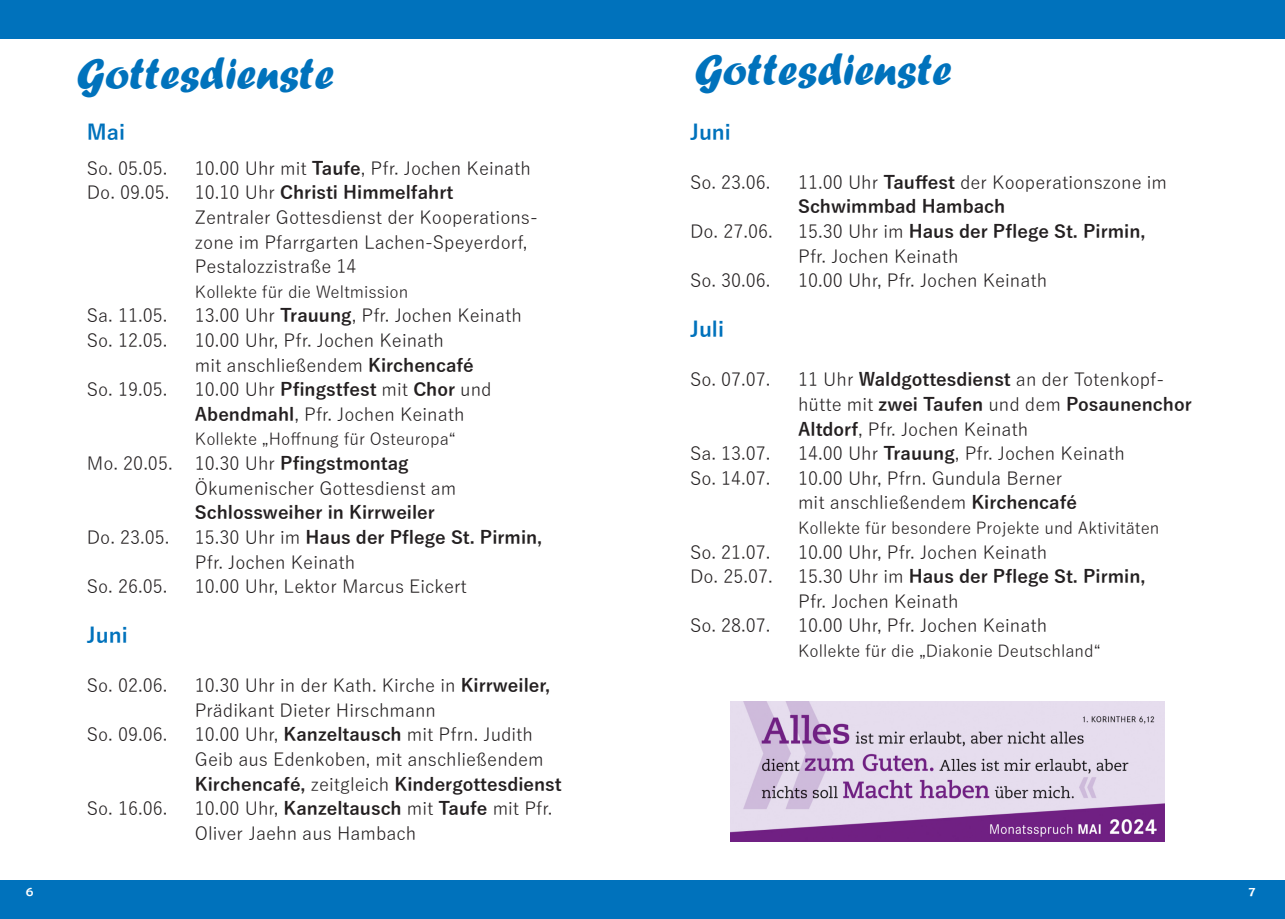
<style>
.page{position:relative;width:1285px;height:919px;background:#fff}
.page>*{position:absolute;margin:0;border:0;box-sizing:border-box;transform-origin:0 0}
.t1{font:45px "Forte";color:#0072bc}
.t2{font:700 21px "Yu Gothic";color:#0072bc}
.t3{font:18px/24.6px "Yu Gothic";color:#231f20}
.t4{font:700 18px "Yu Gothic";color:#231f20}
.t5{font:16.5px "Yu Gothic";color:#231f20}
.t6{font:13.5px "Berlin Sans FB";color:#fff;scale:1.11 1}
.s1{font-weight:700}
</style>
<div class="page">
<div style="left:0;top:880px;width:1284px;height:38px;background:#0072bc"></div>
<div style="left:0;top:0;width:1284px;height:39px;background:#0072bc"></div>
<img style="left:730px;top:702px;width:434px;height:139px">
<h1 class="t1" style="left:77px;top:59px;width:258px">Gottesdienste</h1>
<p class="t2" style="left:87px;top:121px;width:40px">Mai</p>
<p class="t3" style="left:87px;top:155px;width:82px">So. 05.05.</p>
<p class="t3" style="left:195px;top:155px;width:337px">10.00 Uhr mit <span class="s1">Taufe</span>, Pfr. Jochen Keinath</p>
<p class="t3" style="left:87px;top:180px;width:84px">Do. 09.05.</p>
<p class="t3" style="left:195px;top:180px;width:344px">10.10 Uhr <span class="s1">Christi Himmelfahrt<br></span>Zentraler Gottesdienst der Kooperations&shy;zone im Pfarrgarten Lachen-Speyerdorf, Pestalozzistraße 14</p>
<p class="t5" style="left:195px;top:283px;width:215px">Kollekte für die Weltmission</p>
<p class="t3" style="left:87px;top:303px;width:82px">Sa. 11.05.</p>
<p class="t3" style="left:195px;top:303px;width:328px">13.00 Uhr <span class="s1">Trauung</span>, Pfr. Jochen Keinath</p>
<p class="t3" style="left:87px;top:328px;width:82px">So. 12.05.</p>
<p class="t3" style="left:195px;top:328px;width:280px">10.00 Uhr, Pfr. Jochen Keinath mit anschließendem <span class="s1">Kirchencafé</span></p>
<p class="t3" style="left:87px;top:377px;width:82px">So. 19.05.</p>
<p class="t3" style="left:195px;top:377px;width:298px">10.00 Uhr <span class="s1">Pfingstfest</span> mit <span class="s1">Chor</span> und<br><span class="s1">Abendmahl</span>, Pfr. Jochen Keinath</p>
<p class="t5" style="left:195px;top:431px;width:262px">Kollekte „Hoffnung für Osteuropa“</p>
<p class="t3" style="left:195px;top:451px;width:263px;text-indent:-108px">Mo. 20.05. 10.30 Uhr <span class="s1">Pfingstmontag<br></span>Ökumenischer Gottesdienst am</p>
<p class="t4" style="left:195px;top:503px;width:241px">Schlossweiher in Kirrweiler</p>
<p class="t3" style="left:87px;top:524px;width:84px">Do. 23.05.</p>
<p class="t3" style="left:195px;top:524px;width:349px">15.30 Uhr im <span class="s1">Haus der Pflege St. Pirmin,<br></span>Pfr. Jochen Keinath</p>
<p class="t3" style="left:87px;top:574px;width:82px">So. 26.05.</p>
<p class="t3" style="left:195px;top:574px;width:273px">10.00 Uhr, Lektor Marcus Eickert</p>
<p class="t2" style="left:87px;top:624px;width:42px">Juni</p>
<p class="t3" style="left:87px;top:673px;width:82px">So. 02.06.</p>
<p class="t3" style="left:195px;top:673px;width:357px">10.30 Uhr in der Kath. Kirche in <span class="s1">Kirrweiler,<br></span>Prädikant Dieter Hirschmann</p>
<p class="t3" style="left:87px;top:722px;width:82px">So. 09.06.</p>
<p class="t3" style="left:195px;top:722px;width:368px">10.00 Uhr, <span class="s1">Kanzeltausch</span> mit Pfrn. Judith<br>Geib aus Edenkoben, mit anschließendem<br><span class="s1">Kirchencafé,</span> zeitgleich <span class="s1">Kindergottesdienst</span></p>
<p class="t3" style="left:87px;top:796px;width:82px">So. 16.06.</p>
<p class="t3" style="left:195px;top:796px;width:359px">10.00 Uhr, <span class="s1">Kanzeltausch</span> mit <span class="s1">Taufe</span> mit Pfr.<br>Oliver Jaehn aus Hambach</p>
<h1 class="t1" style="left:694px;top:55px;width:258px">Gottesdienste</h1>
<p class="t2" style="left:690px;top:121px;width:42px">Juni</p>
<p class="t3" style="left:690px;top:170px;width:82px">So. 23.06.</p>
<p class="t3" style="left:798px;top:170px;width:370px">11.00 Uhr <span class="s1">Tauffest</span> der Kooperationszone im<br><span class="s1">Schwimmbad Hambach</span></p>
<p class="t3" style="left:690px;top:219px;width:84px">Do. 27.06.</p>
<p class="t3" style="left:798px;top:219px;width:349px">15.30 Uhr im <span class="s1">Haus der Pflege St. Pirmin,<br></span>Pfr. Jochen Keinath</p>
<p class="t3" style="left:690px;top:268px;width:82px">So. 30.06.</p>
<p class="t3" style="left:798px;top:268px;width:250px">10.00 Uhr, Pfr. Jochen Keinath</p>
<p class="t2" style="left:690px;top:318px;width:35px">Juli</p>
<p class="t3" style="left:690px;top:367px;width:82px">So. 07.07.</p>
<p class="t3" style="left:798px;top:367px;width:395px">11 Uhr <span class="s1">Waldgottesdienst</span> an der Totenkopf&shy;hütte mit <span class="s1">zwei Taufen</span> und dem <span class="s1">Posaunenchor<br>Altdorf</span>, Pfr. Jochen Keinath</p>
<p class="t3" style="left:690px;top:441px;width:82px">Sa. 13.07.</p>
<p class="t3" style="left:798px;top:441px;width:328px">14.00 Uhr <span class="s1">Trauung</span>, Pfr. Jochen Keinath</p>
<p class="t3" style="left:690px;top:465px;width:82px">So. 14.07.</p>
<p class="t3" style="left:798px;top:465px;width:280px">10.00 Uhr, Pfrn. Gundula Berner mit anschließendem <span class="s1">Kirchencafé</span></p>
<p class="t5" style="left:798px;top:519px;width:363px">Kollekte für besondere Projekte und Aktivitäten</p>
<p class="t3" style="left:690px;top:539px;width:82px">So. 21.07.</p>
<p class="t3" style="left:798px;top:539px;width:250px">10.00 Uhr, Pfr. Jochen Keinath</p>
<p class="t3" style="left:690px;top:564px;width:84px">Do. 25.07.</p>
<p class="t3" style="left:798px;top:564px;width:349px">15.30 Uhr im <span class="s1">Haus der Pflege St. Pirmin,<br></span>Pfr. Jochen Keinath</p>
<p class="t3" style="left:690px;top:613px;width:82px">So. 28.07.</p>
<p class="t3" style="left:798px;top:613px;width:250px">10.00 Uhr, Pfr. Jochen Keinath</p>
<p class="t5" style="left:798px;top:642px;width:304px">Kollekte für die „Diakonie Deutschland“</p>
<p class="t6" style="left:26px;top:883px;width:8px">6</p>
<p class="t6" style="left:1248px;top:883px;width:7px">7</p>
</div>
